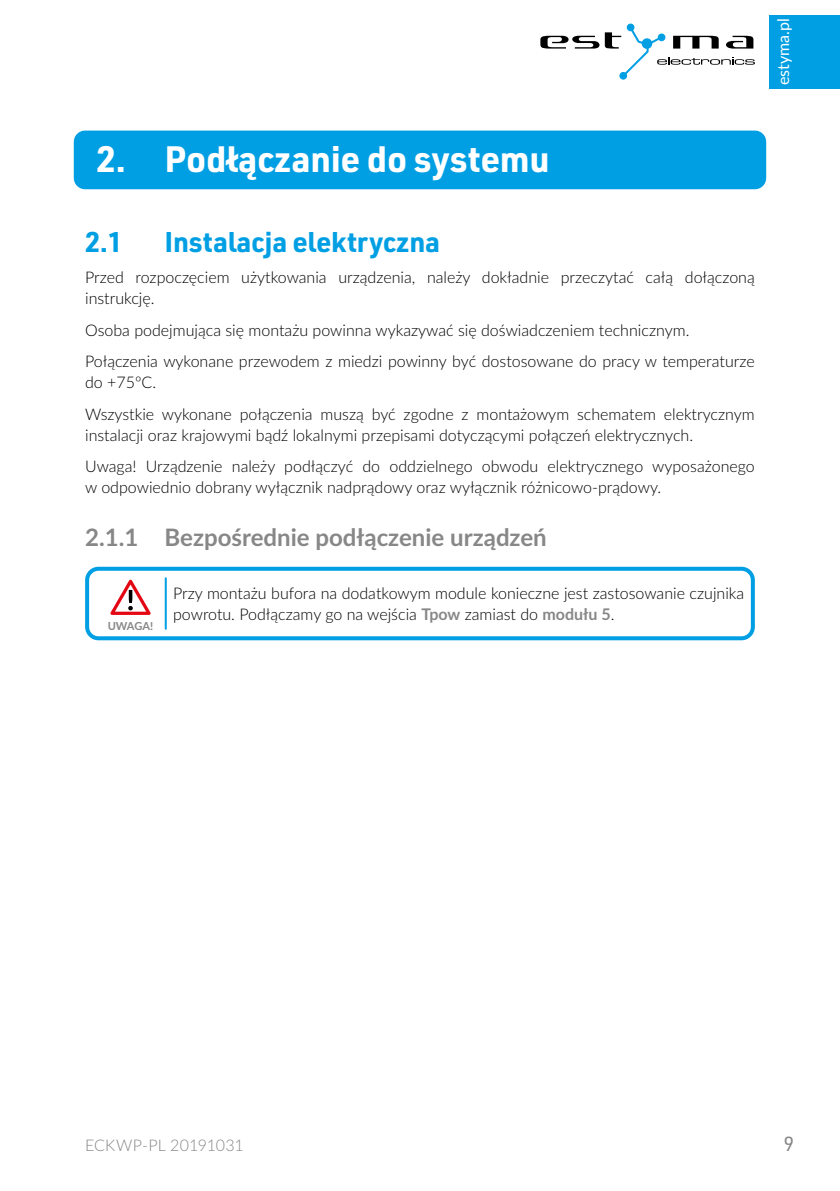
<style>
.page{position:relative;width:840px;height:1191px;background:#fff}
.page>*{position:absolute;margin:0;border:0;box-sizing:border-box;transform-origin:0 0}
.t1{font:700 36px "URWDIN";letter-spacing:-.01em;color:#fff}
.t2{font:700 28px "URWDIN";letter-spacing:-.01em;color:#009fe3}
.t3{font:700 24px "Lato";color:#878787}
.t4{font:20px "URWDIN";color:#878787}
.Uwaga_tresc{font:300 16px/21px "Lato";color:#000}
.t5{font:300 16px "Lato";letter-spacing:.005em;color:#878787}
.t6{font:16px "Lato";color:#fff}
.Uwaga{font:700 11px "Lato";letter-spacing:-.005em;color:#878787}
.s1{font-weight:700;color:#878787}
</style>
<div class="page">
<svg style="left:540px;top:24px;width:214px;height:56px"></svg>
<div style="left:768px;top:15px;width:71px;height:73px;background:#009fe3"></div>
<div style="left:74px;top:131px;width:691px;height:58px;background:#009fe3;border-radius:11px"></div>
<div style="left:85px;top:567px;width:669px;height:73px;border:4px solid #009fe3;border-radius:11px"></div>
<hr style="left:165px;top:578px;width:2px;height:51px;background:#009fe3">
<svg style="left:110px;top:579px;width:41px;height:36px"></svg>
<p class="t6" style="left:771px;top:85px;width:68px;rotate:-90deg">estyma.pl</p>
<p class="t1" style="left:96px;top:134px;width:454px">2. Podłączanie do systemu</p>
<p class="t2" style="left:85px;top:222px;width:39px">2.1</p>
<p class="t2" style="left:164px;top:222px;width:277px">Instalacja elektryczna</p>
<p class="Uwaga_tresc" style="left:85px;top:266px;width:671px">Przed rozpoczęciem użytkowania urządzenia, należy dokładnie przeczytać całą dołączoną instrukcję.</p>
<p class="Uwaga_tresc" style="left:85px;top:319px;width:605px">Osoba podejmująca się montażu powinna wykazywać się doświadczeniem technicznym.</p>
<p class="Uwaga_tresc" style="left:85px;top:350px;width:670px">Połączenia wykonane przewodem z miedzi powinny być dostosowane do pracy w temperaturze do +75ºC.</p>
<p class="Uwaga_tresc" style="left:85px;top:403px;width:670px">Wszystkie wykonane połączenia muszą być zgodne z montażowym schematem elektrycznym instalacji oraz krajowymi bądź lokalnymi przepisami dotyczącymi połączeń elektrycznych.</p>
<p class="Uwaga_tresc" style="left:85px;top:455px;width:670px">Uwaga! Urządzenie należy podłączyć do oddzielnego obwodu elektrycznego wyposażonego w odpowiednio dobrany wyłącznik nadprądowy oraz wyłącznik różnicowo-prądowy.</p>
<p class="t3" style="left:85px;top:519px;width:463px">2.1.1 Bezpośrednie podłączenie urządzeń</p>
<p class="Uwaga_tresc" style="left:173px;top:582px;width:572px">Przy montażu bufora na dodatkowym module konieczne jest zastosowanie czujnika powrotu. Podłączamy go na wejścia <span class="s1">Tpow</span> zamiast do <span class="s1">modułu 5</span>.</p>
<p class="Uwaga" style="left:108px;top:617px;width:47px">UWAGA!</p>
<p class="t5" style="left:85px;top:1133px;width:160px">ECKWP-PL 20191031</p>
<p class="t4" style="left:783px;top:1131px;width:12px">9</p>
</div>
